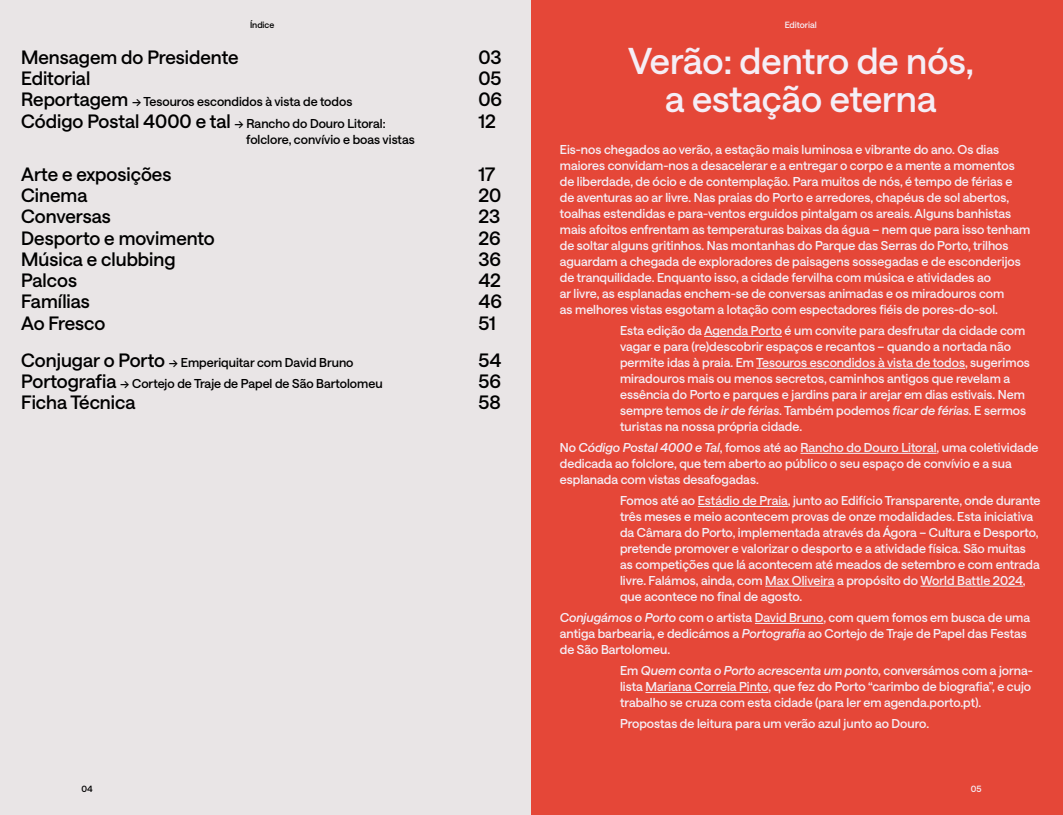
<style>
.page{position:relative;width:1063px;height:815px;background:#fff}
.page>*{position:absolute;margin:0;border:0;box-sizing:border-box;transform-origin:0 0}
.t1{font:500 36.25px/37.2px "Saans TRIAL";color:#f5eef6;text-align:center}
.t2{font:500 18.75px "Saans TRIAL";color:#000}
.Paragraph_Style_1{font:500 12.5px/16px "Saans TRIAL";color:#f5eef6}
.t3{font:500 12.5px/16px "Saans TRIAL";color:#000}
.t4{font:500 8.75px "Saans TRIAL";color:#f5eef6}
.t5{font:500 8.75px "Saans TRIAL";color:#000}
.s1{font-size:18.75px}
.s2{font-style:italic}
</style>
<div class="page">
<div style="left:0;top:0;width:531px;height:815px;background:#e9e5e6"></div>
<div style="left:531px;top:0;width:532px;height:815px;background:#e54738"></div>
<hr style="left:704px;top:336px;width:78px;height:1px;background:#f5eef6">
<hr style="left:756px;top:368px;width:209px;height:1px;background:#f5eef6">
<hr style="left:800px;top:453px;width:137px;height:1px;background:#f5eef6">
<hr style="left:698px;top:506px;width:90px;height:1px;background:#f5eef6">
<hr style="left:765px;top:586px;width:69px;height:1px;background:#f5eef6">
<hr style="left:920px;top:586px;width:103px;height:1px;background:#f5eef6">
<hr style="left:755px;top:623px;width:68px;height:1px;background:#f5eef6">
<hr style="left:645px;top:692px;width:123px;height:1px;background:#f5eef6">
<p class="t5" style="left:250px;top:18px;width:26px">Índice</p>
<p class="t2" style="left:21px;top:43px;width:219px">Mensagem do Presidente</p>
<p class="t2" style="left:21px;top:65px;width:71px">Editorial</p>
<p class="t3" style="left:21px;top:93px;width:333px"><span class="s1">Reportagem</span> → Tesouros escondidos à vista de todos</p>
<p class="t3" style="left:246px;top:114px;width:170px;text-indent:-225px"><span class="s1">Código Postal 4000 e tal</span> → Rancho do Douro Litoral: folclore, convívio e boas vistas</p>
<p class="t2" style="left:21px;top:160px;width:152px">Arte e exposições</p>
<p class="t2" style="left:21px;top:182px;width:68px">Cinema</p>
<p class="t2" style="left:21px;top:203px;width:91px">Conversas</p>
<p class="t2" style="left:21px;top:224px;width:195px">Desporto e movimento</p>
<p class="t2" style="left:21px;top:245px;width:156px">Música e clubbing</p>
<p class="t2" style="left:21px;top:267px;width:57px">Palcos</p>
<p class="t2" style="left:21px;top:288px;width:70px">Famílias</p>
<p class="t2" style="left:21px;top:309px;width:86px">Ao Fresco</p>
<p class="t3" style="left:21px;top:353px;width:334px"><span class="s1">Conjugar o Porto</span> → Emperiquitar com David Bruno</p>
<p class="t3" style="left:21px;top:375px;width:363px"><span class="s1">Portografia</span> → Cortejo de Traje de Papel de São Bartolomeu</p>
<p class="t2" style="left:21px;top:389px;width:116px">Ficha Técnica</p>
<p class="t2" style="left:478px;top:43px;width:25px">03</p>
<p class="t2" style="left:478px;top:65px;width:25px">05</p>
<p class="t2" style="left:478px;top:86px;width:25px">06</p>
<p class="t2" style="left:478px;top:107px;width:19px">12</p>
<p class="t2" style="left:478px;top:160px;width:18px">17</p>
<p class="t2" style="left:478px;top:182px;width:24px">20</p>
<p class="t2" style="left:478px;top:203px;width:23px">23</p>
<p class="t2" style="left:478px;top:224px;width:24px">26</p>
<p class="t2" style="left:478px;top:245px;width:24px">36</p>
<p class="t2" style="left:478px;top:267px;width:24px">42</p>
<p class="t2" style="left:478px;top:288px;width:25px">46</p>
<p class="t2" style="left:478px;top:309px;width:19px">51</p>
<p class="t2" style="left:478px;top:346px;width:24px">54</p>
<p class="t2" style="left:478px;top:368px;width:24px">56</p>
<p class="t2" style="left:478px;top:389px;width:24px">58</p>
<p class="t4" style="left:785px;top:18px;width:34px">Editorial</p>
<p class="t1" style="left:628px;top:40px;width:347px">Verão: dentro de nós, a estação eterna</p>
<p class="Paragraph_Style_1" style="left:560px;top:141px;width:472px">Eis-nos chegados ao verão, a estação mais luminosa e vibrante do ano. Os dias maiores convidam-nos a desacelerar e a entregar o corpo e a mente a momentos de liberdade, de ócio e de contemplação. Para muitos de nós, é tempo de férias e<br>de aventuras ao ar livre. Nas praias do Porto e arredores, chapéus de sol abertos, toalhas estendidas e para-ventos erguidos pintalgam os areais. Alguns banhistas mais afoitos enfrentam as temperaturas baixas da água – nem que para isso tenham de soltar alguns gritinhos. Nas montanhas do Parque das Serras do Porto, trilhos aguardam a chegada de exploradores de paisagens sossegadas e de esconderijos de tranquilidade. Enquanto isso, a cidade fervilha com música e atividades ao<br>ar livre, as esplanadas enchem-se de conversas animadas e os miradouros com<br>as melhores vistas esgotam a lotação com espectadores fiéis de pores-do-sol.</p>
<p class="Paragraph_Style_1" style="left:620px;top:321px;width:411px">Esta edição da Agenda Porto é um convite para desfrutar da cidade com vagar e para (re)descobrir espaços e recantos – quando a nortada não permite idas à praia. Em Tesouros escondidos à vista de todos, sugerimos miradouros mais ou menos secretos, caminhos antigos que revelam a essência do Porto e parques e jardins para ir arejar em dias estivais. Nem sempre temos de <span class="s2">ir de férias</span>. Também podemos <span class="s2">ficar de férias</span>. E sermos turistas na nossa própria cidade.</p>
<p class="Paragraph_Style_1" style="left:560px;top:438px;width:480px">No <span class="s2">Código Postal 4000 e Tal</span>, fomos até ao Rancho do Douro Litoral, uma coletividade dedicada ao folclore, que tem aberto ao público o seu espaço de convívio e a sua esplanada com vistas desafogadas.</p>
<p class="Paragraph_Style_1" style="left:620px;top:491px;width:422px">Fomos até ao Estádio de Praia, junto ao Edifício Transparente, onde durante três meses e meio acontecem provas de onze modalidades. Esta iniciativa da Câmara do Porto, implementada através da Ágora – Cultura e Desporto, pretende promover e valorizar o desporto e a atividade física. São muitas as competições que lá acontecem até meados de setembro e com entrada livre. Falámos, ainda, com Max Oliveira a propósito do World Battle 2024, que acontece no final de agosto.</p>
<p class="Paragraph_Style_1" style="left:560px;top:608px;width:472px"><span class="s2">Conjugámos o Porto</span> com o artista David Bruno, com quem fomos em busca de uma antiga barbearia, e dedicámos a <span class="s2">Portografia</span> ao Cortejo de Traje de Papel das Festas de São Bartolomeu.</p>
<p class="Paragraph_Style_1" style="left:620px;top:662px;width:414px">Em <span class="s2">Quem conta o Porto acrescenta um ponto</span>, conversámos com a jorna&shy;lista Mariana Correia Pinto, que fez do Porto “carimbo de biografia”, e cujo trabalho se cruza com esta cidade (para ler em agenda.porto.pt).</p>
<p class="Paragraph_Style_1" style="left:620px;top:715px;width:311px">Propostas de leitura para um verão azul junto ao Douro.</p>
<p class="t5" style="left:81px;top:782px;width:13px">04</p>
<p class="t4" style="left:971px;top:782px;width:12px">05</p>
</div>
